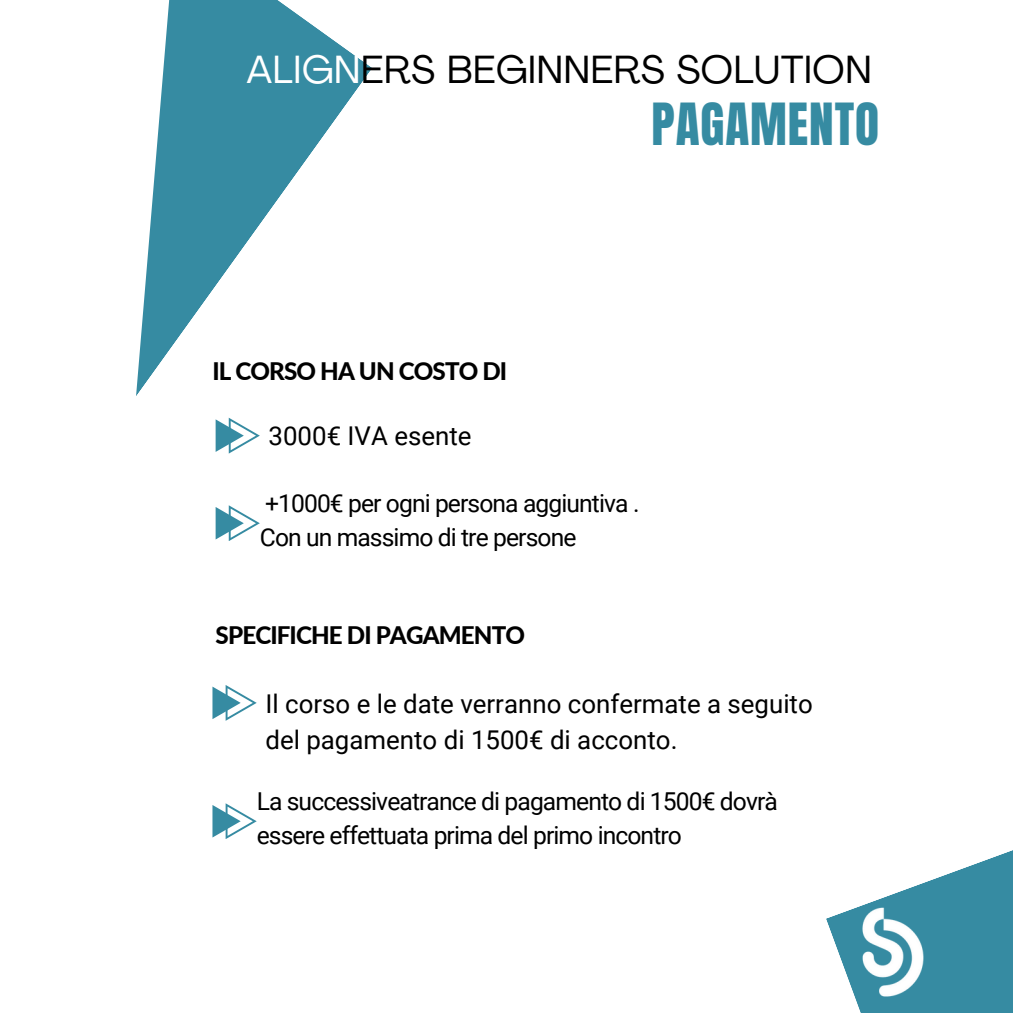
<style>
.page{position:relative;width:1013px;height:1013px;background:#fff}
.page>*{position:absolute;margin:0;border:0;box-sizing:border-box;transform-origin:0 0}
.t1{font:49.38px "Anton";letter-spacing:.02em;color:#368ba2}
.t2{font:38.75px "Agrandir";letter-spacing:.02em;color:#000}
.t3{font:25.88px/36.1px "Roboto";color:#000}
.t4{font:24.62px/34.2px "Roboto";letter-spacing:-.035em;color:#000}
.t5{font:800 24.12px "Lato";letter-spacing:-.035em;color:#000}
.s1{color:#fff}
</style>
<div class="page">
<svg style="left:136px;top:0;width:236px;height:396px"></svg>
<svg style="left:216px;top:417px;width:44px;height:36px"></svg>
<svg style="left:216px;top:505px;width:44px;height:36px"></svg>
<svg style="left:826px;top:850px;width:186px;height:162px;fill:#368ba2"></svg>
<img style="left:861px;top:906px;width:73px;height:91px">
<svg style="left:212px;top:685px;width:44px;height:35px"></svg>
<svg style="left:212px;top:803px;width:44px;height:36px"></svg>
<h2 class="t2" style="left:246px;top:54px;width:626px"><span class="s1">ALIGN</span>ERS BEGINNERS SOLUTION</h2>
<h1 class="t1" style="left:651px;top:88px;width:229px">PAGAMENTO</h1>
<p class="t5" style="left:212px;top:356px;width:296px">IL CORSO HA UN COSTO DI</p>
<p class="t3" style="left:268px;top:418px;width:204px">3000€ IVA esente</p>
<h3 class="t4" style="left:265px;top:486px;width:376px">+1000€ per ogni persona aggiuntiva .</h3>
<p class="t4" style="left:260px;top:520px;width:318px">Con un massimo di tre persone</p>
<p class="t5" style="left:216px;top:620px;width:311px">SPECIFICHE DI PAGAMENTO</p>
<p class="t3" style="left:265px;top:685px;width:549px">Il corso e le date verranno confermate a seguito del pagamento di 1500€ di acconto.</p>
<p class="t4" style="left:257px;top:784px;width:523px">La successiveatrance di pagamento di 1500€ dovrà essere effettuata prima del primo incontro</p>
</div>
